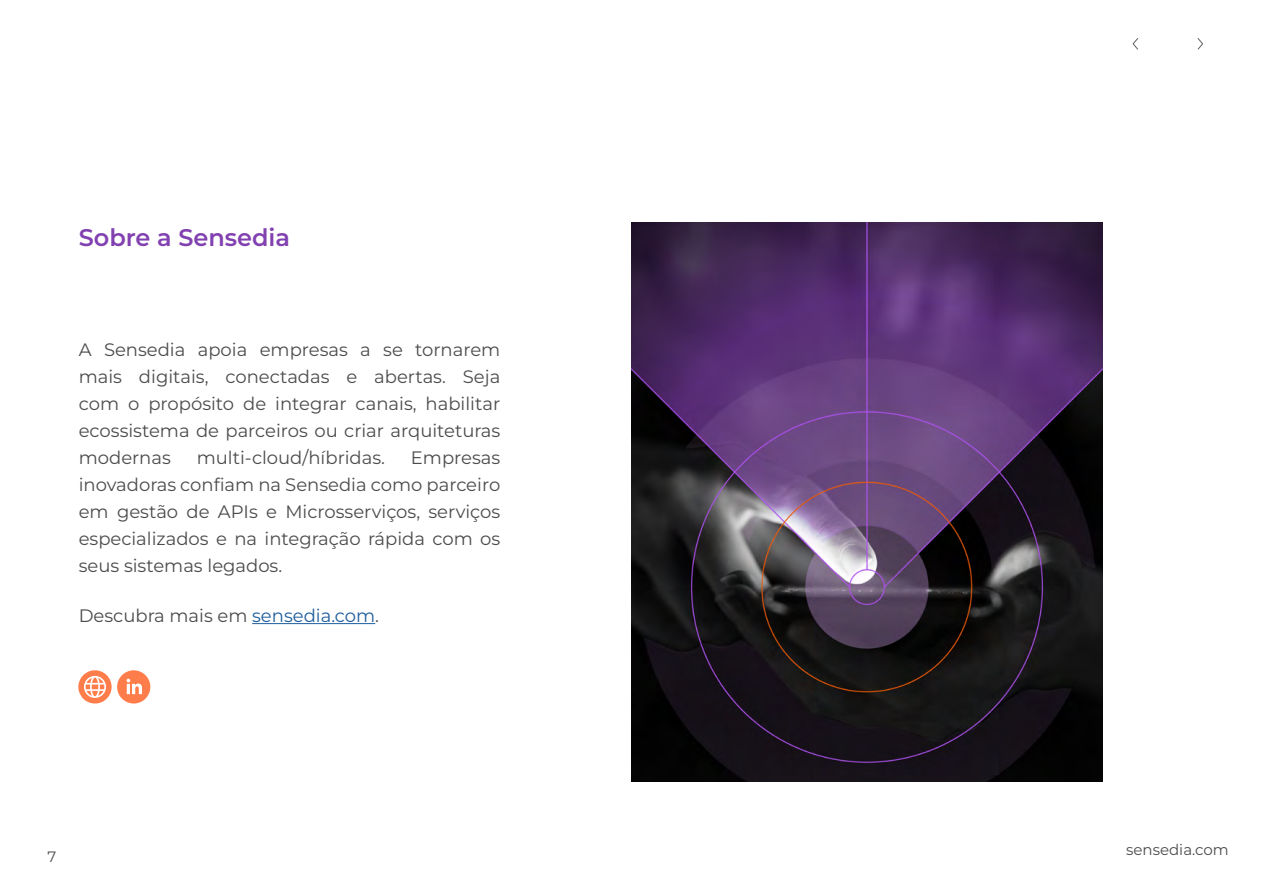
<style>
.page{position:relative;width:1263px;height:893px;background:#fff}
.page>*{position:absolute;margin:0;border:0;box-sizing:border-box;transform-origin:0 0}
.t1{font:600 24px "Montserrat";color:#8241b0}
.t2{font:18px/27px "Montserrat";color:#4c4c4c;text-align:justify}
.t3{font:15px "Montserrat";color:#4c4c4c}
.s1{color:#215e9e}
</style>
<div class="page">
<svg style="left:1197px;top:38px;width:6px;height:12px"></svg>
<svg style="left:1133px;top:38px;width:5px;height:12px"></svg>
<hr style="left:252px;top:623px;width:123px;height:1px;background:#215e9e">
<img style="left:631px;top:223px;width:471px;height:559px">
<svg style="left:78px;top:670px;width:72px;height:34px"></svg>
<h1 class="t1" style="left:79px;top:221px;width:213px">Sobre a Sensedia</h1>
<p class="t2" style="left:79px;top:336px;width:423px">A Sensedia apoia empresas a se tornarem mais digitais, conectadas e abertas. Seja com o propósito de integrar canais, habilitar ecossistema de parceiros ou criar arquiteturas modernas</p>
<p class="t2" style="left:197px;top:444px;width:190px">multi-cloud/híbridas.</p>
<p class="t2" style="left:79px;top:444px;width:423px;text-indent:332px">Empresas inovadoras confiam na Sensedia como parceiro em gestão de APIs e Microsserviços, serviços especializados e na integração rápida com os seus sistemas legados.</p>
<p class="t2" style="left:79px;top:601px;width:302px">Descubra mais em <span class="s1">sensedia.com</span>.</p>
<p class="t3" style="left:48px;top:847px;width:10px">7</p>
<p class="t3" style="left:1126px;top:839px;width:104px">sensedia.com</p>
</div>
